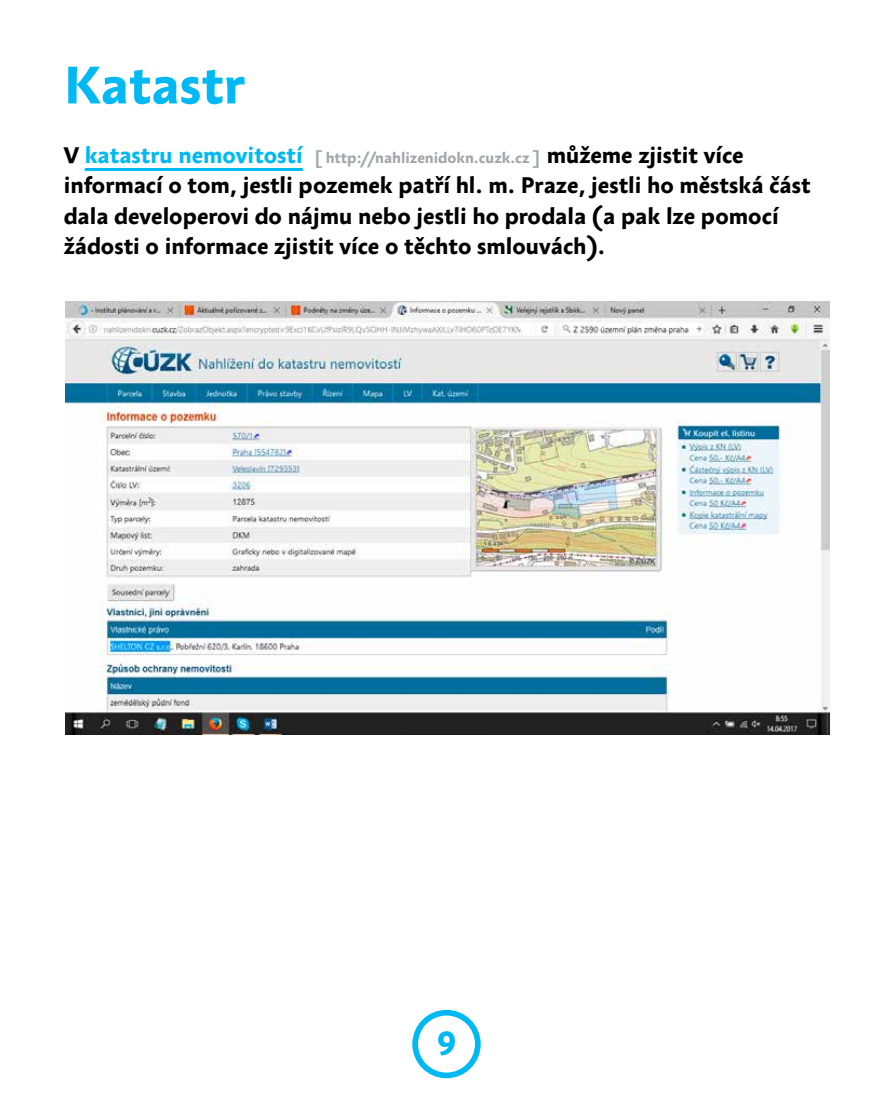
<style>
.page{position:relative;width:893px;height:1106px;background:#fff}
.page>*{position:absolute;margin:0;border:0;box-sizing:border-box;transform-origin:0 0}
.t1{font:700 52.5px "Anselm Sans";color:#00b9f3}
.t2{font:700 33px "Anselm Sans";color:#00b9f3}
.t3{font:700 22.5px/30px "Anselm Sans";color:#000}
.t4{font:700 15px "Anselm Sans";color:#a3a7ac}
.s1{font-size:22.5px;color:#000}
.s2{font-size:22.5px;color:#00b9f3}
</style>
<div class="page">
<div style="left:412px;top:1009px;width:69px;height:69px;border:6px solid #00b9f3;border-radius:50%"></div>
<hr style="left:85px;top:168px;width:218px;height:3px;background:#00b9f3">
<img style="left:65px;top:301px;width:764px;height:433px">
<h1 class="t1" style="left:64px;top:48px;width:183px">Katastr</h1>
<p class="t4" style="left:64px;top:147px;width:681px"><span class="s1">V</span> <span class="s2">katastru nemovitostí</span> [ http://nahlizenidokn.cuzk.cz ] <span class="s1">můžeme zjistit více</span></p>
<p class="t3" style="left:64px;top:170px;width:748px">informací o tom, jestli pozemek patří hl. m. Praze, jestli ho městská část dala developerovi do nájmu nebo jestli ho prodala (a pak lze pomocí žádosti o informace zjistit více o těchto smlouvách).</p>
<h2 class="t2" style="left:437px;top:1019px;width:20px">9</h2>
</div>
